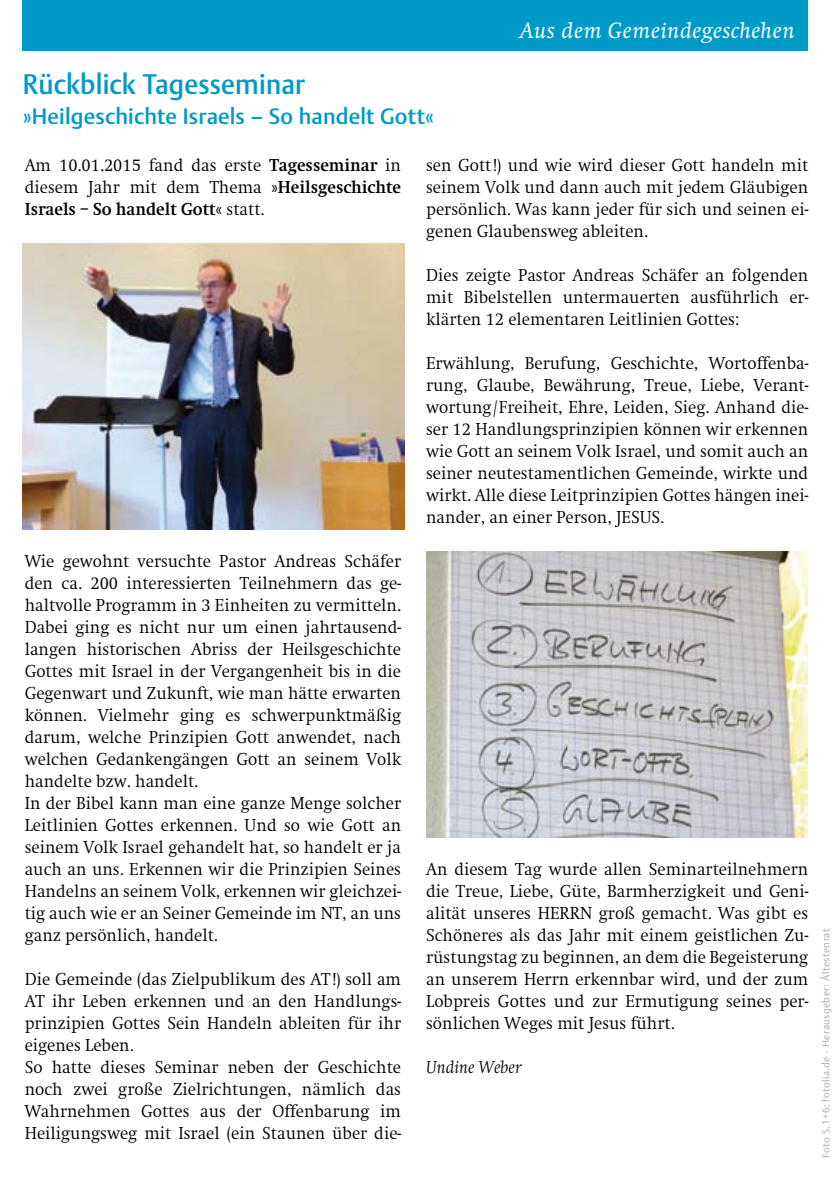
<style>
.page{position:relative;width:840px;height:1191px;background:#fff}
.page>*{position:absolute;margin:0;border:0;box-sizing:border-box;transform-origin:0 0}
.t1{font:500 28px "DTL Argo TOT";letter-spacing:.005em;color:#009ac6;scale:.94 1}
.t2{font:italic 23px "Swift EF";letter-spacing:.025em;color:#fff}
.t3{font:500 22px "DTL Argo TOT";letter-spacing:.005em;color:#009ac6}
.t4{font:300 18px/22px "Swift EF";color:#000;text-align:justify;scale:.95 1}
.t5{font:italic 300 18px "Swift EF";color:#000;scale:.95 1}
.t6{font:10px "DTL Argo TOT";letter-spacing:.04em;color:#b1b3b4}
.s1{font-weight:700}
</style>
<div class="page">
<div style="left:23px;top:0;width:784px;height:51px;background:#009ac6"></div>
<img style="left:23px;top:243px;width:381px;height:286px">
<img style="left:426px;top:552px;width:381px;height:285px">
<p class="t2" style="left:520px;top:18px;width:276px">Aus dem Gemeindegeschehen</p>
<h1 class="t1" style="left:23px;top:67px;width:302px">Rückblick Tagesseminar</h1>
<p class="t3" style="left:23px;top:103px;width:413px">»Heilgeschichte Israels – So handelt Gott«</p>
<p class="t4" style="left:25px;top:155px;width:397px">Am 10.01.2015 fand das erste <span class="s1">Tagesseminar</span> in diesem Jahr mit dem Thema <span class="s1">»Heilsgeschichte Israels – So handelt Gott«</span> statt.</p>
<p class="t4" style="left:426px;top:154px;width:403px">sen Gott!) und wie wird dieser Gott handeln mit seinem Volk und dann auch mit jedem Gläubigen persönlich. Was kann jeder für sich und seinen ei&shy;genen Glaubensweg ableiten.</p>
<p class="t4" style="left:426px;top:264px;width:403px">Dies zeigte Pastor Andreas Schäfer an folgenden mit Bibelstellen untermauerten ausführlich er&shy;klärten 12 elementaren Leitlinien Gottes:</p>
<p class="t4" style="left:426px;top:352px;width:403px">Erwählung, Berufung, Geschichte, Wortoffenba&shy;rung, Glaube, Bewährung, Treue, Liebe, Verant&shy;wortung/Freiheit, Ehre, Leiden, Sieg. Anhand die&shy;ser 12 Handlungsprinzipien können wir erkennen wie Gott an seinem Volk Israel, und somit auch an seiner neutestamentlichen Gemeinde, wirkte und wirkt. Alle diese Leitprinzipien Gottes hängen inei&shy;nander, an einer Person, JESUS.</p>
<p class="t4" style="left:25px;top:551px;width:397px;text-align:left">Wie gewohnt versuchte Pastor Andreas Schäfer den ca. 200 interessierten Teilnehmern das ge&shy;haltvolle Programm in 3 Einheiten zu vermitteln.<br>Dabei ging es nicht nur um einen jahrtausend&shy;langen historischen Abriss der Heilsgeschichte Gottes mit Israel in der Vergangenheit bis in die Gegenwart und Zukunft, wie man hätte erwarten können. Vielmehr ging es schwerpunktmäßig darum, welche Prinzipien Gott anwendet, nach welchen Gedankengängen Gott an seinem Volk handelte bzw. handelt.<br>In der Bibel kann man eine ganze Menge solcher Leitlinien Gottes erkennen. Und so wie Gott an seinem Volk Israel gehandelt hat, so handelt er ja auch an uns. Erkennen wir die Prinzipien Seines Handelns an seinem Volk, erkennen wir gleichzei&shy;tig auch wie er an Seiner Gemeinde im NT, an uns ganz persönlich, handelt.</p>
<p class="t4" style="left:25px;top:968px;width:397px;text-align:left">Die Gemeinde (das Zielpublikum des AT!) soll am AT ihr Leben erkennen und an den Handlungs&shy;prinzipien Gottes Sein Handeln ableiten für ihr eigenes Leben.<br>So hatte dieses Seminar neben der Geschichte noch zwei große Zielrichtungen, nämlich das Wahrnehmen Gottes aus der Offenbarung im Heiligungsweg mit Israel (ein Staunen über die-</p>
<p class="t4" style="left:426px;top:858px;width:403px">An diesem Tag wurde allen Seminarteilnehmern die Treue, Liebe, Güte, Barmherzigkeit und Geni&shy;alität unseres HERRN groß gemacht. Was gibt es Schöneres als das Jahr mit einem geistlichen Zu&shy;rüstungstag zu beginnen, an dem die Begeisterung an unserem Herrn erkennbar wird, und der zum Lobpreis Gottes und zur Ermutigung seines per&shy;sönlichen Weges mit Jesus führt.</p>
<p class="t5" style="left:426px;top:1057px;width:102px">Undine Weber</p>
<p class="t6" style="left:819px;top:1158px;width:231px;rotate:-90deg">Foto S.1+6: fotolia.de · Herausgeber: Ältestenrat</p>
</div>
